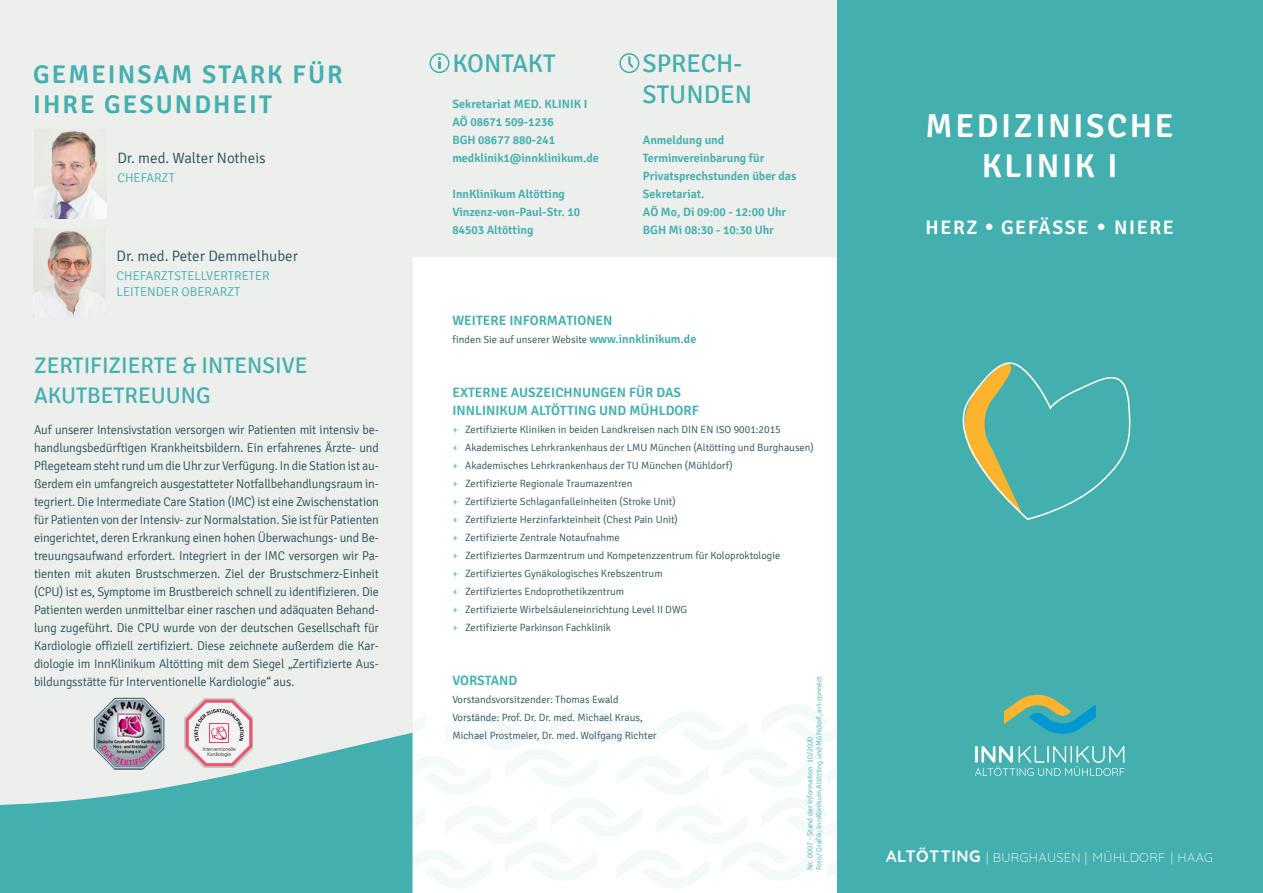
<style>
.page{position:relative;width:1263px;height:893px;background:#fff}
.page>*{position:absolute;margin:0;border:0;box-sizing:border-box;transform-origin:0 0}
.Cover_Titel{font:600 33px "Signika";letter-spacing:.08em;color:#fff}
.t1{font:600 25.5px "Signika";letter-spacing:.08em;color:#44afaf}
.Überschrift_Kontakt{font:25.5px "Signika";color:#44afaf}
.Zusatzinfos_Überschr{font:22.5px/30.6px "Signika";color:#44afaf}
.Cover_Titel-2{font:600 19.5px "Signika";letter-spacing:.08em;color:#fff}
.Chefarzt_Bezeichnung{font:300 15px "Signika";color:#264f56}
.Unterüberschrift_Rüc{font:600 13.5px/18px "Signika";color:#44afaf}
.Zusatzinfos_Überschr-2{font:300 12.75px/18px "Signika";letter-spacing:-.01em;color:#264f56;text-align:justify;scale:.96 1}
.t2{font:300 12.75px "Quicksand";letter-spacing:.03em;color:#fff}
.Chefarzt_Bezeichnung-2{font:300 12.75px "Signika";color:#44afaf}
.Chefarzt_Position{font:300 12.75px "Signika";color:#44afaf}
.Zusatzinfos_Kontakt{font:600 12px/18px "Signika";color:#44afaf}
.t3{font:300 10.5px/18px "Signika";color:#264f56}
.t4{font:300 7.5px "Signika";color:#44afaf}
.s1{font-weight:600;font-size:12px;color:#44afaf}
.s2{color:#44afaf}
.s3{font-weight:700;font-size:16.5px}
</style>
<div class="page">
<div style="left:412px;top:0;width:426px;height:256px;background:#ecefeb"></div>
<div style="left:429px;top:53px;width:20px;height:20px;border:2px solid #44afaf;border-radius:50%"></div>
<svg style="left:438px;top:58px;width:3px;height:10px"></svg>
<div style="left:619px;top:53px;width:20px;height:20px;border:2px solid #44afaf;border-radius:50%"></div>
<svg style="left:628px;top:57px;width:7px;height:13px"></svg>
<div style="left:837px;top:0;width:426px;height:893px;background:#44afaf"></div>
<svg style="left:412px;top:695px;width:713px;height:194px"></svg>
<svg style="left:962px;top:362px;width:169px;height:158px"></svg>
<div style="left:0;top:0;width:412px;height:893px;background:#ecefeb"></div>
<svg style="left:0;top:733px;width:412px;height:160px;fill:#44afaf"></svg>
<img style="left:34px;top:130px;width:72px;height:89px">
<img style="left:92px;top:698px;width:73px;height:71px">
<img style="left:33px;top:228px;width:73px;height:89px">
<img style="left:185px;top:699px;width:67px;height:69px">
<p class="t1" style="left:33px;top:59px;width:311px">GEMEINSAM STARK FÜR</p>
<p class="t1" style="left:33px;top:90px;width:240px">IHRE GESUNDHEIT</p>
<p class="Chefarzt_Bezeichnung" style="left:117px;top:150px;width:150px">Dr. med. Walter Notheis</p>
<p class="Chefarzt_Bezeichnung-2" style="left:117px;top:170px;width:59px">CHEFARZT</p>
<p class="Chefarzt_Bezeichnung" style="left:117px;top:248px;width:183px">Dr. med. Peter Demmelhuber</p>
<p class="Chefarzt_Bezeichnung-2" style="left:117px;top:269px;width:155px">CHEFARZTSTELLVERTRETER</p>
<p class="Chefarzt_Position" style="left:117px;top:285px;width:125px">LEITENDER OBERARZT</p>
<p class="Zusatzinfos_Überschr" style="left:34px;top:350px;width:275px">ZERTIFIZIERTE &amp; INTENSIVE<br>AKUTBETREUUNG</p>
<p class="Zusatzinfos_Überschr-2" style="left:34px;top:421px;width:361px">Auf unserer Intensivstation versorgen wir Patienten mit intensiv be&shy;handlungsbedürftigen Krankheitsbildern. Ein erfahrenes Ärzte- und Pflegeteam steht rund um die Uhr zur Verfügung. In die Station ist au&shy;ßerdem ein umfangreich ausgestatteter Notfallbehandlungsraum in&shy;tegriert. Die Intermediate Care Station (IMC) ist eine Zwischenstation für Patienten von der Intensiv- zur Normalstation. Sie ist für Patienten eingerichtet, deren Erkrankung einen hohen Überwachungs- und Be&shy;treuungsaufwand erfordert. Integriert in der IMC versorgen wir Pa&shy;tienten mit akuten Brustschmerzen. Ziel der Brustschmerz-Einheit (CPU) ist es, Symptome im Brustbereich schnell zu identifizieren. Die Patienten werden unmittelbar einer raschen und adäquaten Behand&shy;lung zugeführt. Die CPU wurde von der deutschen Gesellschaft für Kardiologie offiziell zertifiziert. Diese zeichnete außerdem die Kar&shy;diologie im InnKlinikum Altötting mit dem Siegel „Zertifizierte Aus&shy;bildungsstätte für Interventionelle Kardiologie“ aus.</p>
<p class="Überschrift_Kontakt" style="left:452px;top:49px;width:105px">KONTAKT</p>
<p class="Zusatzinfos_Kontakt" style="left:452px;top:95px;width:137px">Sekretariat MED. KLINIK I</p>
<p class="Zusatzinfos_Kontakt" style="left:452px;top:113px;width:104px">AÖ 08671 509-1236<br>BGH 08677 880-241</p>
<p class="Zusatzinfos_Kontakt" style="left:452px;top:149px;width:148px">medklinik1@innklinikum.de</p>
<p class="Zusatzinfos_Kontakt" style="left:452px;top:185px;width:114px">InnKlinikum Altötting</p>
<p class="Zusatzinfos_Kontakt" style="left:452px;top:203px;width:129px">Vinzenz-von-Paul-Str. 10</p>
<p class="Zusatzinfos_Kontakt" style="left:452px;top:221px;width:83px">84503 Altötting</p>
<p class="Überschrift_Kontakt" style="left:643px;top:49px;width:101px">SPRECH-</p>
<p class="Überschrift_Kontakt" style="left:643px;top:80px;width:111px">STUNDEN</p>
<p class="Zusatzinfos_Kontakt" style="left:643px;top:131px;width:155px">Anmeldung und<br>Terminvereinbarung für<br>Privatsprechstunden über das<br>Sekretariat.</p>
<p class="Zusatzinfos_Kontakt" style="left:643px;top:203px;width:145px">AÖ Mo, Di 09:00 - 12:00 Uhr</p>
<p class="Zusatzinfos_Kontakt" style="left:643px;top:221px;width:132px">BGH Mi 08:30 - 10:30 Uhr</p>
<p class="Unterüberschrift_Rüc" style="left:452px;top:312px;width:162px">WEITERE INFORMATIONEN</p>
<p class="t3" style="left:452px;top:331px;width:245px">finden Sie auf unserer Website <span class="s1">www.innklinikum.de</span></p>
<p class="Unterüberschrift_Rüc" style="left:452px;top:384px;width:248px">EXTERNE AUSZEICHNUNGEN FÜR DAS<br>INNLINIKUM ALTÖTTING UND MÜHLDORF</p>
<p class="t3" style="left:452px;top:421px;width:330px"><span class="s2">+</span> Zertifizierte Kliniken in beiden Landkreisen nach DIN EN ISO 9001:2015</p>
<p class="t3" style="left:452px;top:439px;width:363px"><span class="s2">+</span> Akademisches Lehrkrankenhaus der LMU München (Altötting und Burghausen)</p>
<p class="t3" style="left:452px;top:457px;width:282px"><span class="s2">+</span> Akademisches Lehrkrankenhaus der TU München (Mühldorf)</p>
<p class="t3" style="left:452px;top:475px;width:182px"><span class="s2">+</span> Zertifizierte Regionale Traumazentren</p>
<p class="t3" style="left:452px;top:493px;width:225px"><span class="s2">+</span> Zertifizierte Schlaganfalleinheiten (Stroke Unit)</p>
<p class="t3" style="left:452px;top:511px;width:227px"><span class="s2">+</span> Zertifizierte Herzinfarkteinheit (Chest Pain Unit)</p>
<p class="t3" style="left:452px;top:529px;width:169px"><span class="s2">+</span> Zertifizierte Zentrale Notaufnahme</p>
<p class="t3" style="left:452px;top:547px;width:329px"><span class="s2">+</span> Zertifiziertes Darmzentrum und Kompetenzzentrum für Koloproktologie</p>
<p class="t3" style="left:452px;top:565px;width:212px"><span class="s2">+</span> Zertifiziertes Gynäkologisches Krebszentrum</p>
<p class="t3" style="left:452px;top:583px;width:173px"><span class="s2">+</span> Zertifiziertes Endoprothetikzentrum</p>
<p class="t3" style="left:452px;top:601px;width:236px"><span class="s2">+</span> Zertifizierte Wirbelsäuleneinrichtung Level II DWG</p>
<p class="t3" style="left:452px;top:619px;width:160px"><span class="s2">+</span> Zertifizierte Parkinson Fachklinik</p>
<p class="Unterüberschrift_Rüc" style="left:452px;top:672px;width:67px">VORSTAND</p>
<p class="t3" style="left:452px;top:691px;width:168px">Vorstandsvorsitzender: Thomas Ewald</p>
<p class="t3" style="left:452px;top:709px;width:206px">Vorstände: Prof. Dr. Dr. med. Michael Kraus,<br>Michael Prostmeier, Dr. med. Wolfgang Richter</p>
<p class="t4" style="left:815px;top:870px;width:196px;rotate:-90deg">Foto/ Grafik: InnKlinikum Altötting und Mühldorf, art-connect</p>
<p class="t4" style="left:806px;top:870px;width:135px;rotate:-90deg">Nr. 0007 - Stand der Information 10/2020</p>
<p class="Cover_Titel" style="left:926px;top:107px;width:250px">MEDIZINISCHE</p>
<p class="Cover_Titel" style="left:982px;top:146px;width:137px">KLINIK I</p>
<p class="Cover_Titel-2" style="left:925px;top:216px;width:250px">HERZ <sup>●</sup> GEFÄSSE <sup>●</sup> NIERE</p>
<p class="t2" style="left:886px;top:847px;width:328px"><span class="s3">ALTÖTTING</span> | BURGHAUSEN | MÜHLDORF | HAAG</p>
</div>
